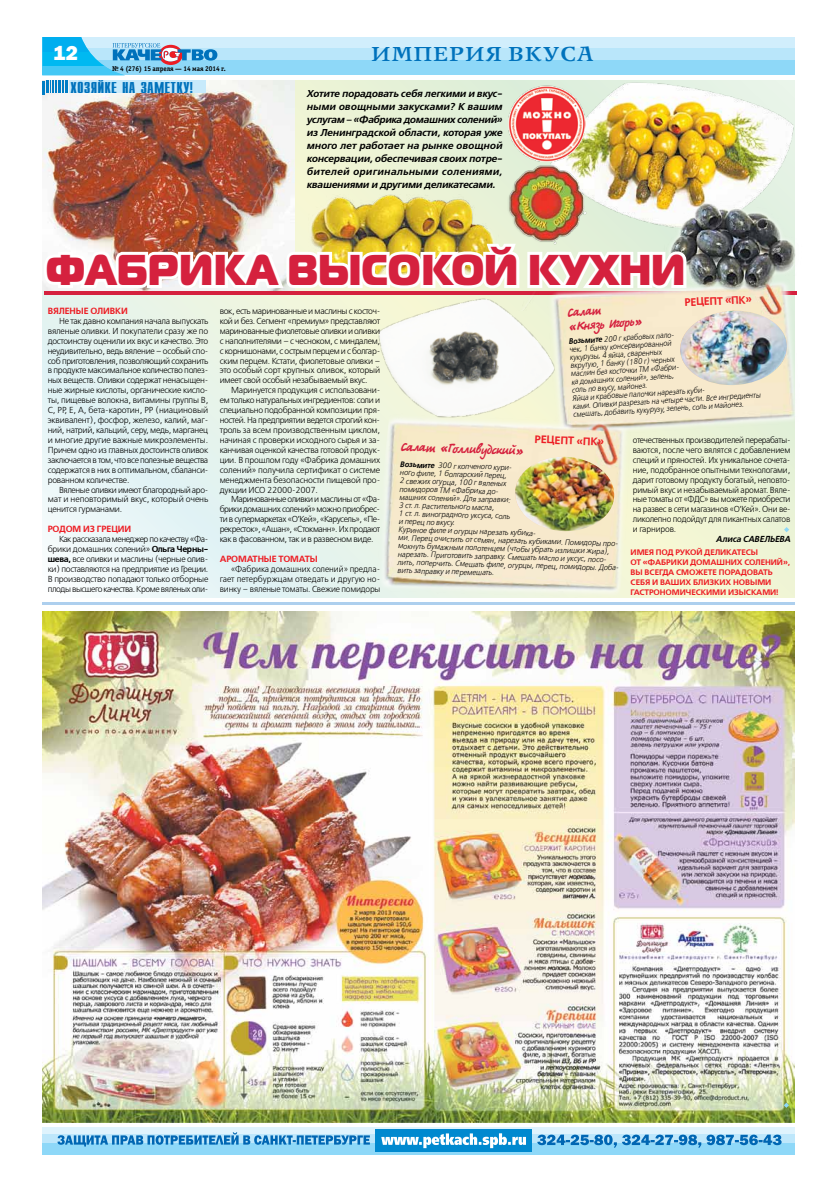
<style>
.page{position:relative;width:823px;height:1191px;background:#fff}
.page>*{position:absolute;margin:0;border:0;box-sizing:border-box;transform-origin:0 0}
.t1{font:43px "Magistral Black C";color:#d5213e;scale:.92 1}
.t2{font:800 21px "Franklin Gothic";color:#fff}
.t3{font:700 20px "New Journal";letter-spacing:.035em;color:#0072bc;scale:1.05 1}
.t4{font:700 13px "Compact";letter-spacing:.01em;color:#0072bc}
.t5{font:12px "Tatiana C";color:#d5213e}
.t6{font:12px/14px "Tatiana C";color:#d5213e;scale:.95 1}
.t7{font:700 10.9px "Free Set C";color:#ed1d24}
.t8{font:italic 700 10px/13px "Free Set C";letter-spacing:-.01em;color:#000;text-align:justify}
.t9{font:700 9px "Free Set C";letter-spacing:.085em;color:#ed1d24}
.t10{font:8.7px/9.9px "Free Set C";letter-spacing:-.025em;color:#000;text-align:justify}
.t11{font:8.7px/9.9px "Free Set C";letter-spacing:-.025em;color:#000;text-align:justify;scale:.95 1}
.t12{font:8.7px/9.9px "Free Set C";letter-spacing:-.025em;color:#000;text-align:justify;scale:.96 1}
.t13{font:italic 700 8.7px "Free Set C";letter-spacing:-.005em;color:#000}
.t14{font:italic 8px/8.1px "Free Set C";color:#000;scale:.93 1}
.t15{font:italic 8px/8.2px "Free Set C";color:#000;scale:.9 1}
.t16{font:700 8px/10px "Free Set C";letter-spacing:.095em;color:#ed1d24}
.t17{font:700 8px/10px "Free Set C";letter-spacing:.16em;color:#ed1d24}
.t18{font:700 7px "Officina Serif C";letter-spacing:-.005em;color:#000;scale:.95 1}
.s1{font-weight:700}
</style>
<div class="page">
<div style="left:43px;top:37px;width:751px;height:13px;background:#d1eefc"></div>
<div style="left:43px;top:48px;width:751px;height:12px;background:#b9e6fa"></div>
<div style="left:43px;top:60px;width:751px;height:15px;background:#8ed8f8"></div>
<svg style="left:43px;top:37px;width:174px;height:38px"></svg>
<div style="left:43px;top:1126px;width:751px;height:10px;background:#dff3fd"></div>
<div style="left:43px;top:1134px;width:751px;height:9px;background:#bee7fb"></div>
<div style="left:43px;top:1143px;width:751px;height:11px;background:#8ed8f8"></div>
<div style="left:375px;top:1129px;width:156px;height:23px;background:#0089cf"></div>
<svg style="left:381px;top:1133px;width:144px;height:15px"></svg>
<svg style="left:57px;top:1132px;width:312px;height:14px"></svg>
<svg style="left:537px;top:1134px;width:244px;height:13px"></svg>
<hr style="left:43px;top:602px;width:751px;height:3px;background:#adcfee">
<svg style="left:43px;top:81px;width:751px;height:516px;background:#e9f3e6"></svg>
<img style="left:43px;top:80px;width:252px;height:159px">
<div style="left:69px;top:81px;width:137px;height:12px;background:#c7eafb"></div>
<svg style="left:43px;top:81px;width:25px;height:13px"></svg>
<img style="left:537px;top:62px;width:258px;height:88px">
<img style="left:565px;top:294px;width:230px;height:144px">
<img style="left:678px;top:377px;width:109px;height:9px">
<img style="left:370px;top:406px;width:267px;height:192px">
<img style="left:514px;top:457px;width:100px;height:75px">
<img style="left:361px;top:310px;width:204px;height:120px">
<svg style="left:783px;top:527px;width:5px;height:5px"></svg>
<img style="left:241px;top:166px;width:326px;height:144px">
<img style="left:508px;top:85px;width:77px;height:77px">
<img style="left:502px;top:162px;width:81px;height:77px">
<img style="left:583px;top:150px;width:214px;height:227px">
<img style="left:42px;top:239px;width:647px;height:55px">
<img style="left:43px;top:611px;width:751px;height:511px">
<svg style="left:783px;top:1102px;width:5px;height:5px"></svg>
<h2 class="t2" style="left:53px;top:39px;width:26px">12</h2>
<h3 class="t3" style="left:371px;top:41px;width:213px">Империя вкуса</h3>
<h3 class="t4" style="left:70px;top:79px;width:124px">Хозяйке на заметку!</h3>
<p class="t8" style="left:306px;top:87px;width:197px">Хотите порадовать себя легкими и вкус&shy;ными овощными закусками? К вашим услугам – «Фабрика домашних солений» из Ленинградской области, которая уже много лет работает на рынке овощной консервации, обеспечивая своих потре&shy;бителей оригинальными солениями, квашениями и другими деликатесами.</p>
<p class="t18" style="left:112px;top:65px;width:121px">№ 4 (276) 15 апреля — 14 мая 2014 г.</p>
<h1 class="t1" style="left:46px;top:242px;width:696px">Фабрика высокой кухни</h1>
<p class="t9" style="left:48px;top:305px;width:81px">Вяленые оливки</p>
<p class="t10" style="left:48px;top:316px;width:162px;text-indent:11px">Не так давно компания начала выпускать вяленые оливки. И покупатели сразу же по достоинству оценили их вкус и качество. Это неудивительно, ведь вяление – особый спо&shy;соб приготовления, позволяющий сохранить в продукте максимальное количество полез&shy;ных веществ. Оливки содержат ненасыщен&shy;ные жирные кислоты, органические кисло&shy;ты, пищевые волокна, витамины группы В, С, РР, Е, А, бета-каротин, РР (ниациновый эквивалент), фосфор, железо, калий, маг&shy;ний, натрий, кальций, серу, медь, марганец и многие другие важные микроэлементы.<br>Причем одно из главных достоинств оливок заключается в том, что все полезные вещества содержатся в них в оптимальном, сбаланси&shy;рованном количестве.</p>
<p class="t10" style="left:48px;top:485px;width:162px;text-indent:11px">Вяленые оливки имеют благородный аро&shy;мат и неповторимый вкус, который очень ценится гурманами.</p>
<p class="t9" style="left:48px;top:524px;width:8px">Родом</p>
<p class="t9" style="left:83px;top:524px;width:50px">из Греции</p>
<p class="t10" style="left:48px;top:534px;width:162px;text-indent:11px">Как рассказала менеджер по качеству «Фа&shy;брики домашних солений» <span class="s1">Ольга Черны&shy;шева,</span> все оливки и маслины (черные олив&shy;ки) поставляются на предприятие из Греции.<br>В производство попадают только отборные плоды высшего качества. Кроме вяленых оли-</p>
<p class="t7" style="left:684px;top:295px;width:69px;rotate:-2deg">Рецепт «ПК»</p>
<h3 class="t6" style="left:567px;top:307px;width:80px;rotate:-4deg">Салат<br>«Князь Игорь»</h3>
<p class="t10" style="left:219px;top:306px;width:162px">вок, есть маринованные и маслины с косточ&shy;кой и без. Сегмент «премиум» представляют маринованные фиолетовые оливки и оливки с наполнителями – с чесноком, с миндалем, с корнишонами, с острым перцем и с болгар&shy;ским перцем. Кстати, фиолетовые оливки – это особый сорт крупных оливок, который имеет свой особый незабываемый вкус.</p>
<p class="t10" style="left:219px;top:385px;width:162px;text-indent:11px">Маринуется продукция с использовани&shy;ем только натуральных ингредиентов: соли и специально подобранной композиции пря&shy;ностей. На предприятии ведется строгий кон&shy;троль за всем производственным циклом, начиная с проверки исходного сырья и за&shy;канчивая оценкой качества готовой продук&shy;ции. В прошлом году «Фабрика домашних солений» получила сертификат о системе менеджмента безопасности пищевой про&shy;дукции ИСО 22000-2007.</p>
<p class="t10" style="left:219px;top:495px;width:162px;text-indent:11px">Маринованные оливки и маслины от «Фа&shy;брики домашних солений» можно приобрес&shy;ти в супермаркетах «О’Кей», «Карусель», «Пе&shy;рекресток», «Ашан», «Стокманн». Их продают как в фасованном, так и в развесном виде.</p>
<p class="t9" style="left:219px;top:553px;width:67px">Ароматные том</p>
<p class="t9" style="left:299px;top:553px;width:13px">аты</p>
<p class="t12" style="left:219px;top:564px;width:169px;text-indent:11px">«Фабрика домашних солений» предла&shy;гает петербуржцам отведать и другую но&shy;винку – вяленые томаты. Свежие помидоры</p>
<p class="t15" style="left:567px;top:338px;width:210px;rotate:-4deg"><span class="s1">Возьмите</span> 200 г крабовых пало-<br>чек, 1 банку консервированной<br>кукурузы, 4 яйца, сваренных<br>вкрутую, 1 банку (180 г) черных<br>маслин без косточки ТМ «Фабри-<br>ка домашних солений», зелень,<br>соль по вкусу, майонез.<br>Яйца и крабовые палочки нарезать куби-<br>ками. Оливки разрезать на четыре части. Все ингредиенты смешать, добавить кукурузу, зелень, соль и майонез.</p>
<p class="t7" style="left:534px;top:432px;width:71px;rotate:2deg">Рецепт «ПК»</p>
<p class="t11" style="left:632px;top:435px;width:167px">отечественных производителей перерабаты&shy;ваются, после чего вялятся с добавлением специй и пряностей. Их уникальное сочета&shy;ние, подобранное опытными технологами, дарит готовому продукту богатый, неповто&shy;римый вкус и незабываемый аромат. Вяле&shy;ные томаты от «ФДС» вы можете приобрести на развес в сети магазинов «О’Кей». Они ве&shy;ликолепно подойдут для пикантных салатов и гарниров.</p>
<p class="t13" style="left:715px;top:534px;width:34px">Алиса савельева</p>
<h3 class="t5" style="left:401px;top:439px;width:124px;rotate:2deg">Салат «Голливудский»</h3>
<p class="t14" style="left:400px;top:460px;width:235px;rotate:2deg"><span class="s1">Возьмите</span> 300 г копченого кури-<br>ного филе, 1 болгарский перец,<br>2 свежих огурца, 100 г вяленых<br>помидоров ТМ «Фабрика до-<br>машних солений». Для заправки:<br>3 ст. л. растительного масла,<br>1 ст. л. виноградного уксуса, соль<br>и перец по вкусу.<br>Куриное филе и огурцы нарезать кубика-<br>ми. Перец очистить от семян, нарезать кубиками. Помидоры про мокнуть бумажным полотенцем (чтобы убрать излишки жира),</p>
<p class="t14" style="left:397px;top:549px;width:240px;line-height:8.4px;rotate:2deg">нарезать. Приготовить заправку. Смешать масло и уксус, посо&shy;лить, поперчить. Смешать филе, огурцы, перец, помидоры. Доба&shy;вить заправку и перемешать.</p>
<p class="t16" style="left:630px;top:547px;width:122px;text-indent:45px">рукой деликатесы от «Фабрики дом</p>
<p class="t16" style="left:630px;top:547px;width:32px">Имея под</p>
<p class="t16" style="left:710px;top:557px;width:81px">ашних солений»,</p>
<p class="t17" style="left:630px;top:567px;width:142px;text-indent:73px">ете по радо вать себя и ваш их близких новым и гастроном ическими изыск</p>
<p class="t16" style="left:630px;top:567px;width:54px">вы всегда смож</p>
<p class="t16" style="left:755px;top:587px;width:24px">ами!</p>
</div>
